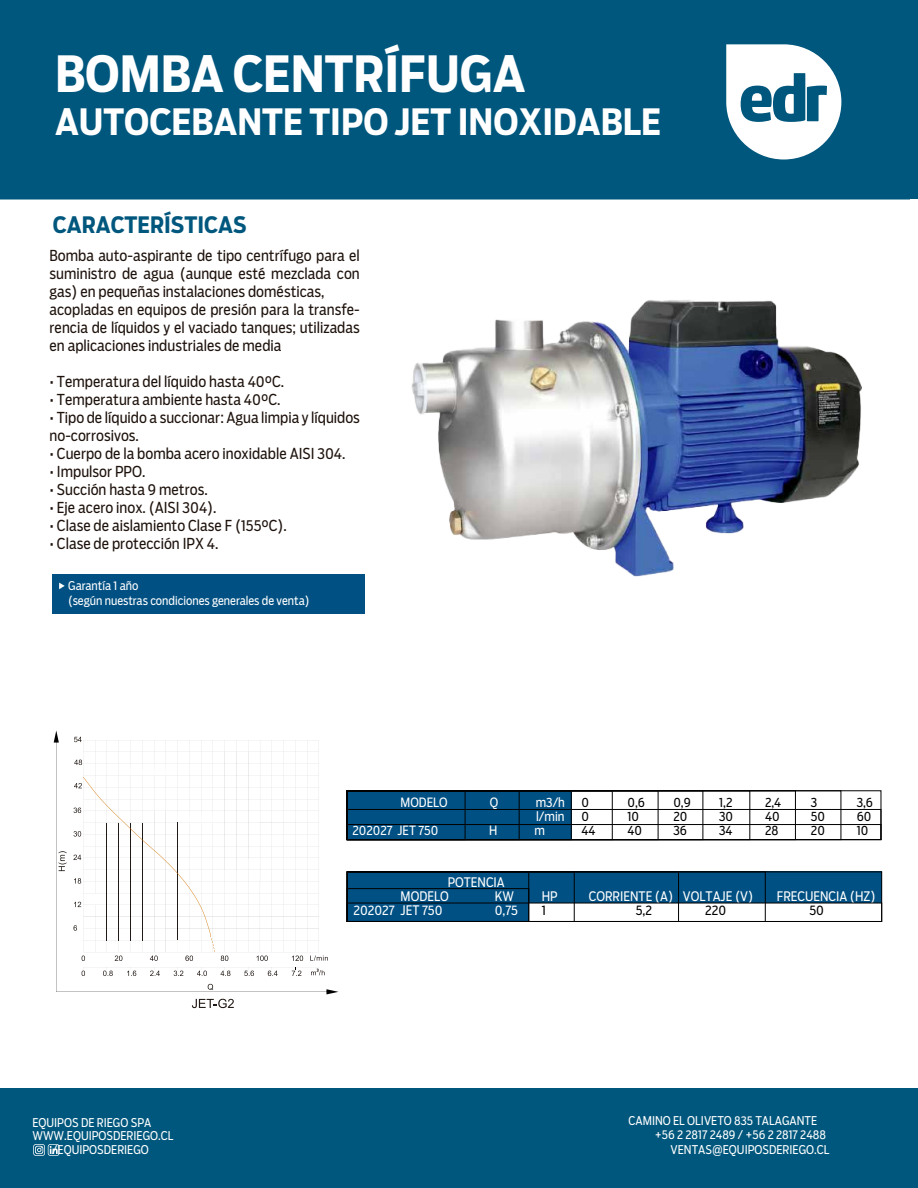
<style>
.page{position:relative;width:918px;height:1188px;background:#fff}
.page>*{position:absolute;margin:0;border:0;box-sizing:border-box;transform-origin:0 0}
.t1{font:700 49.5px "Boomer Cond";color:#fff}
.t2{font:700 36px "Boomer Cond";color:#fff}
.t3{font:700 22.5px "Boomer Cond";color:#00577d}
.t4{font:15px/18px "Boomer Cond";color:#1e120c}
.t5{font:13.05px/14.4px "Boomer Cond";color:#fff}
.t6{font:13.05px "Boomer Cond";color:#000}
.t7{font:12.75px "Boomer Cond";color:#000}
.t8{font:12.75px "Boomer Cond";color:#fff}
.t9{font:12px/12.9px "Boomer Cond";color:#fff}
</style>
<div class="page">
<div style="left:53px;top:574px;width:312px;height:40px;background:#005083"></div>
<div style="left:0;top:0;width:918px;height:199px;background:#00577d"></div>
<div style="left:0;top:1089px;width:918px;height:99px;background:#00577d"></div>
<svg style="left:33px;top:1144px;width:27px;height:12px"></svg>
<svg style="left:726px;top:44px;width:115px;height:116px"></svg>
<svg style="left:59px;top:583px;width:6px;height:6px"></svg>
<div style="left:347px;top:791px;width:224px;height:49px;background:#005083"></div>
<div style="left:347px;top:790px;width:173px;height:50px;border:1px solid #000"></div>
<div style="left:347px;top:790px;width:118px;height:50px;border:1px solid #000"></div>
<div style="left:347px;top:809px;width:534px;height:31px;border:1px solid #000"></div>
<div style="left:347px;top:824px;width:534px;height:16px;border:1px solid #000"></div>
<div style="left:347px;top:872px;width:182px;height:49px;background:#005083"></div>
<div style="left:347px;top:872px;width:535px;height:31px;background:#005083"></div>
<div style="left:347px;top:872px;width:419px;height:50px;border:1px solid #000"></div>
<div style="left:347px;top:872px;width:332px;height:50px;border:1px solid #000"></div>
<div style="left:347px;top:872px;width:228px;height:50px;border:1px solid #000"></div>
<div style="left:347px;top:872px;width:182px;height:50px;border:1px solid #000"></div>
<div style="left:347px;top:888px;width:182px;height:34px;border:1px solid #000"></div>
<img style="left:412px;top:300px;width:450px;height:277px">
<svg style="left:54px;top:731px;width:284px;height:277px"></svg>
<h1 class="t1" style="left:55px;top:44px;width:472px">BOMBA CENTRÍFUGA</h1>
<h2 class="t2" style="left:55px;top:100px;width:608px">AUTOCEBANTE TIPO JET INOXIDABLE</h2>
<h3 class="t3" style="left:53px;top:211px;width:195px">CARACTERÍSTICAS</h3>
<p class="t4" style="left:50px;top:247px;width:312px">Bomba auto-aspirante de tipo centrífugo para el suministro de agua (aunque esté mezclada con gas) en pequeñas instalaciones domésticas, acopladas en equipos de presión para la transfe&shy;rencia de líquidos y el vaciado tanques; utilizadas en aplicaciones industriales de media</p>
<p class="t4" style="left:50px;top:373px;width:236px">• Temperatura del líquido hasta 40°C.</p>
<p class="t4" style="left:50px;top:391px;width:232px">• Temperatura ambiente hasta 40°C.</p>
<p class="t4" style="left:50px;top:409px;width:312px">• Tipo de líquido a succionar: Agua limpia y líquidos no-corrosivos.</p>
<p class="t4" style="left:50px;top:445px;width:297px">• Cuerpo de la bomba acero inoxidable AISI 304.</p>
<p class="t4" style="left:50px;top:463px;width:97px">• Impulsor PPO.</p>
<p class="t4" style="left:50px;top:481px;width:160px">• Succión hasta 9 metros.</p>
<p class="t4" style="left:50px;top:499px;width:169px">• Eje acero inox. (AISI 304).</p>
<p class="t4" style="left:50px;top:517px;width:239px">• Clase de aislamiento Clase F (155°C).</p>
<p class="t4" style="left:50px;top:535px;width:170px">• Clase de protección IPX 4.</p>
<p class="t9" style="left:68px;top:579px;width:243px;line-height:14.4px">Garantía 1 año<br>(según nuestras condiciones generales de venta)</p>
<p class="t8" style="left:401px;top:795px;width:49px">MODELO</p>
<p class="t8" style="left:490px;top:795px;width:10px">Q</p>
<p class="t8" style="left:536px;top:795px;width:31px">m3/h</p>
<p class="t7" style="left:582px;top:795px;width:9px">0</p>
<p class="t7" style="left:628px;top:795px;width:19px">0,6</p>
<p class="t7" style="left:673px;top:795px;width:19px">0,9</p>
<p class="t7" style="left:719px;top:795px;width:15px">1,2</p>
<p class="t7" style="left:765px;top:795px;width:18px">2,4</p>
<p class="t7" style="left:811px;top:795px;width:8px">3</p>
<p class="t7" style="left:857px;top:795px;width:18px">3,6</p>
<p class="t8" style="left:536px;top:809px;width:30px">l/min</p>
<p class="t7" style="left:582px;top:809px;width:9px">0</p>
<p class="t7" style="left:628px;top:809px;width:13px">10</p>
<p class="t7" style="left:673px;top:809px;width:15px">20</p>
<p class="t7" style="left:719px;top:809px;width:15px">30</p>
<p class="t7" style="left:765px;top:809px;width:16px">40</p>
<p class="t7" style="left:811px;top:809px;width:16px">50</p>
<p class="t7" style="left:857px;top:809px;width:16px">60</p>
<p class="t8" style="left:352px;top:823px;width:87px">202027 JET 750</p>
<p class="t8" style="left:489px;top:823px;width:10px">H</p>
<p class="t8" style="left:535px;top:823px;width:12px">m</p>
<p class="t7" style="left:582px;top:823px;width:15px">44</p>
<p class="t7" style="left:627px;top:823px;width:16px">40</p>
<p class="t7" style="left:673px;top:823px;width:15px">36</p>
<p class="t7" style="left:719px;top:823px;width:15px">34</p>
<p class="t7" style="left:765px;top:823px;width:15px">28</p>
<p class="t7" style="left:811px;top:823px;width:15px">20</p>
<p class="t7" style="left:857px;top:823px;width:13px">10</p>
<p class="t5" style="left:401px;top:875px;width:106px;text-indent:47px">POTENCIA<br>MODELO</p>
<p class="t5" style="left:495px;top:889px;width:21px">KW</p>
<p class="t5" style="left:542px;top:889px;width:17px">HP</p>
<p class="t5" style="left:589px;top:889px;width:166px">CORRIENTE (A) VOLTAJE (V)</p>
<p class="t5" style="left:777px;top:889px;width:100px">FRECUENCIA (HZ)</p>
<p class="t5" style="left:354px;top:903px;width:90px">202027 JET 750</p>
<p class="t5" style="left:495px;top:903px;width:25px">0,75</p>
<p class="t6" style="left:542px;top:903px;width:6px">1</p>
<p class="t6" style="left:636px;top:903px;width:18px">5,2</p>
<p class="t6" style="left:705px;top:903px;width:22px">220</p>
<p class="t6" style="left:809px;top:903px;width:16px">50</p>
<p class="t9" style="left:32px;top:1116px;width:143px">EQUIPOS DE RIEGO SPA<br>WWW.EQUIPOSDERIEGO.CL</p>
<p class="t9" style="left:52px;top:1143px;width:98px">/EQUIPOSDERIEGO</p>
<p class="t9" style="left:629px;top:1114px;width:190px">CAMINO EL OLIVETO 835 TALAGANTE</p>
<p class="t9" style="left:655px;top:1128px;width:173px">+56 2 2817 2489 / +56 2 2817 2488</p>
<p class="t9" style="left:671px;top:1143px;width:161px">VENTAS@EQUIPOSDERIEGO.CL</p>
</div>
